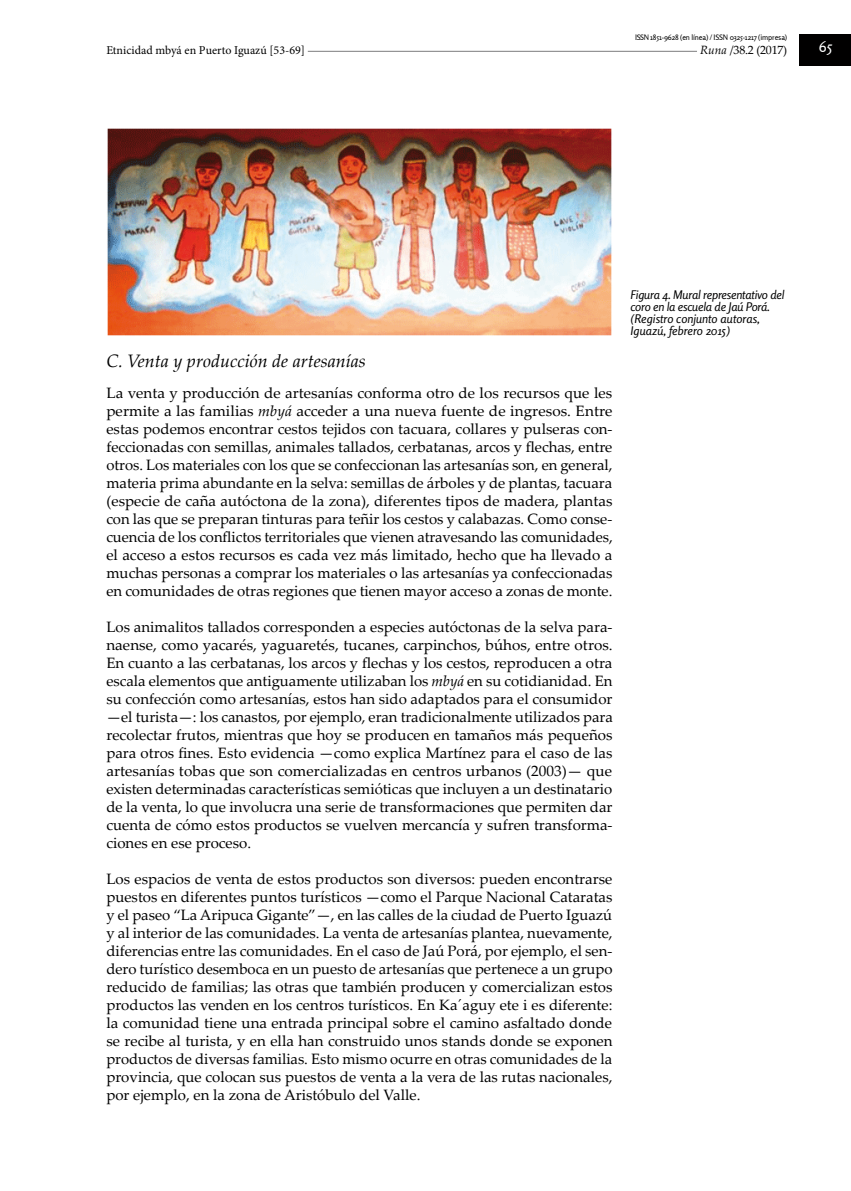
<style>
.page{position:relative;width:851px;height:1191px;background:#fff}
.page>*{position:absolute;margin:0;border:0;box-sizing:border-box;transform-origin:0 0}
.t1{font:italic 18px "Palatino Linotype";color:#010000}
.t2{font:15px/18px "Palatino Linotype";color:#010000;text-align:justify}
.t3{font:15px "Rosario";color:#fff}
.t4{font:italic 12px/12px "Rosario";letter-spacing:-.02em;color:#010000}
.t5{font:12px "Minion Pro";color:#010000}
.t6{font:12px "Palatino Linotype";letter-spacing:-.02em;color:#010000}
.t7{font:7.5px "Rosario";letter-spacing:-.02em;color:#010000}
.s1{font-style:italic}
</style>
<div class="page">
<hr style="left:112px;top:51px;width:625px;height:1px;background:#7d7d7e">
<div style="left:697px;top:43px;width:90px;height:15px;background:#fff"></div>
<div style="left:799px;top:35px;width:51px;height:31px;background:#010000"></div>
<div style="left:106px;top:43px;width:202px;height:15px;background:#fff"></div>
<img style="left:107px;top:128px;width:505px;height:208px">
<p class="t7" style="left:635px;top:33px;width:153px">issn 1851-9628 (en línea) / issn 0325-1217 (impresa)</p>
<p class="t5" style="left:106px;top:42px;width:200px">Etnicidad mbyá en Puerto Iguazú [53-69]</p>
<p class="t6" style="left:700px;top:41px;width:89px"><span class="s1">Runa</span> /38.2 (2017)</p>
<p class="t3" style="left:818px;top:38px;width:15px">65</p>
<p class="t1" style="left:106px;top:348px;width:261px">C. Venta y producción de artesanías</p>
<p class="t2" style="left:106px;top:383px;width:507px">La venta y producción de artesanías conforma otro de los recursos que les permite a las familias <span class="s1">mbyá</span> acceder a una nueva fuente de ingresos. Entre estas podemos encontrar cestos tejidos con tacuara, collares y pulseras con&shy;feccionadas con semillas, animales tallados, cerbatanas, arcos y flechas, entre otros. Los materiales con los que se confeccionan las artesanías son, en general, materia prima abundante en la selva: semillas de árboles y de plantas, tacuara (especie de caña autóctona de la zona), diferentes tipos de madera, plantas con las que se preparan tinturas para teñir los cestos y calabazas. Como conse&shy;cuencia de los conflictos territoriales que vienen atravesando las comunidades, el acceso a estos recursos es cada vez más limitado, hecho que ha llevado a muchas personas a comprar los materiales o las artesanías ya confeccionadas en comunidades de otras regiones que tienen mayor acceso a zonas de monte.</p>
<p class="t2" style="left:106px;top:617px;width:508px">Los animalitos tallados corresponden a especies autóctonas de la selva para&shy;naense, como yacarés, yaguaretés, tucanes, carpinchos, búhos, entre otros.<br>En cuanto a las cerbatanas, los arcos y flechas y los cestos, reproducen a otra escala elementos que antiguamente utilizaban los <span class="s1">mbyá</span> en su cotidianidad. En su confección como artesanías, estos han sido adaptados para el consumidor —el turista—: los canastos, por ejemplo, eran tradicionalmente utilizados para recolectar frutos, mientras que hoy se producen en tamaños más pequeños para otros fines. Esto evidencia —como explica Martínez para el caso de las artesanías tobas que son comercializadas en centros urbanos (2003)— que existen determinadas características semióticas que incluyen a un destinatario de la venta, lo que involucra una serie de transformaciones que permiten dar cuenta de cómo estos productos se vuelven mercancía y sufren transforma&shy;ciones en ese proceso.</p>
<p class="t2" style="left:106px;top:869px;width:508px">Los espacios de venta de estos productos son diversos: pueden encontrarse puestos en diferentes puntos turísticos —como el Parque Nacional Cataratas y el paseo “La Aripuca Gigante”—, en las calles de la ciudad de Puerto Iguazú y al interior de las comunidades. La venta de artesanías plantea, nuevamente, diferencias entre las comunidades. En el caso de Jaú Porá, por ejemplo, el sen&shy;dero turístico desemboca en un puesto de artesanías que pertenece a un grupo reducido de familias; las otras que también producen y comercializan estos productos las venden en los centros turísticos. En Ka´aguy ete i es diferente: la comunidad tiene una entrada principal sobre el camino asfaltado donde se recibe al turista, y en ella han construido unos stands donde se exponen productos de diversas familias. Esto mismo ocurre en otras comunidades de la provincia, que colocan sus puestos de venta a la vera de las rutas nacionales, por ejemplo, en la zona de Aristóbulo del Valle.</p>
<p class="t4" style="left:630px;top:288px;width:155px">Figura 4. Mural representativo del coro en la escuela de Jaú Porá. (Registro conjunto autoras,<br>Iguazú, febrero 2015)</p>
</div>
